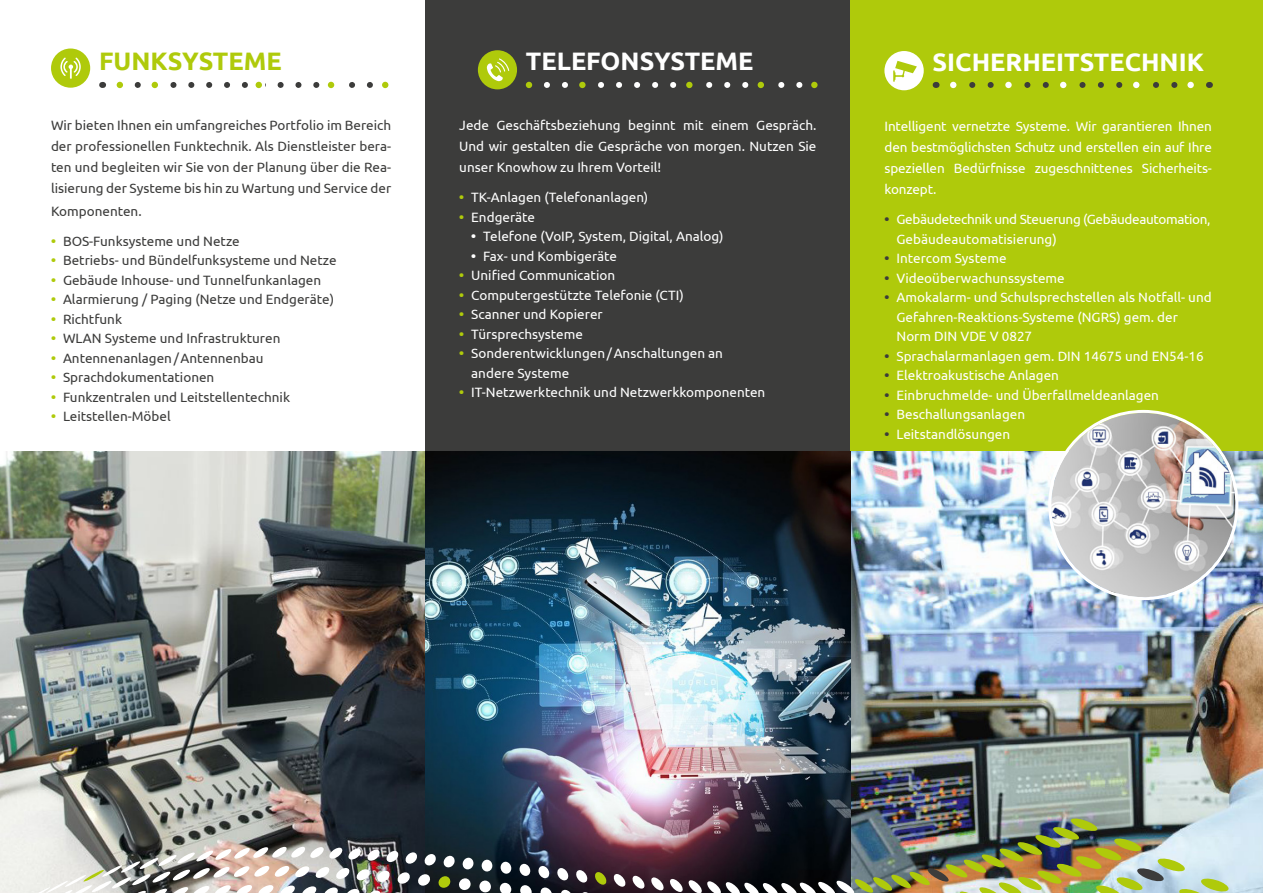
<style>
.page{position:relative;width:1263px;height:893px;background:#fff}
.page>*{position:absolute;margin:0;border:0;box-sizing:border-box;transform-origin:0 0}
.t1{font:700 25.2px "Ubuntu";color:#fff}
.t2{font:700 25.2px "Ubuntu";color:#afca0b}
.t3{font:13.5px/21px "Ubuntu";color:#fff;text-align:justify}
.t4{font:13.5px/21px "Ubuntu";color:#3c3c3b;text-align:justify}
.t5{font:13.5px/19.5px "Ubuntu";letter-spacing:-.025em;color:#fff}
.s1{font-weight:700;color:#afca0b}
.s2{font-weight:700}
.s3{font-weight:700;color:#3c3c3b}
</style>
<div class="page">
<img style="left:0;top:451px;width:808px;height:442px">
<div style="left:425px;top:0;width:425px;height:451px;background:#3c3c3b"></div>
<div style="left:850px;top:0;width:413px;height:451px;background:#afca0b"></div>
<img style="left:808px;top:451px;width:455px;height:442px">
<img style="left:1051px;top:413px;width:184px;height:184px;border-radius:92px">
<svg style="left:481px;top:859px;width:12px;height:13px"></svg>
<div style="left:500px;top:861px;width:11px;height:13px;background:#fff;border-radius:50%"></div>
<svg style="left:519px;top:863px;width:11px;height:13px"></svg>
<img style="left:26px;top:847px;width:448px;height:46px">
<svg style="left:479px;top:880px;width:12px;height:13px"></svg>
<svg style="left:500px;top:882px;width:11px;height:11px"></svg>
<svg style="left:520px;top:885px;width:12px;height:8px"></svg>
<div style="left:538px;top:866px;width:12px;height:12px;background:#fff;border-radius:5px"></div>
<svg style="left:557px;top:868px;width:12px;height:13px"></svg>
<svg style="left:576px;top:870px;width:12px;height:13px"></svg>
<svg style="left:594px;top:872px;width:13px;height:13px"></svg>
<svg style="left:613px;top:874px;width:13px;height:13px"></svg>
<svg style="left:540px;top:887px;width:12px;height:6px"></svg>
<svg style="left:560px;top:889px;width:13px;height:4px"></svg>
<svg style="left:581px;top:892px;width:13px;height:1px"></svg>
<img style="left:632px;top:818px;width:598px;height:75px">
<svg style="left:117px;top:82px;width:271px;height:6px"></svg>
<svg style="left:950px;top:82px;width:243px;height:6px"></svg>
<div style="left:1187px;top:82px;width:7px;height:6px;background:#fff;border-radius:50%"></div>
<svg style="left:526px;top:82px;width:6px;height:6px"></svg>
<svg style="left:547px;top:82px;width:270px;height:6px"></svg>
<div style="left:51px;top:49px;width:39px;height:39px;background:#afca0b;border-radius:50%"></div>
<svg style="left:60px;top:58px;width:21px;height:21px"></svg>
<div style="left:478px;top:50px;width:39px;height:39px;background:#afca0b;border-radius:50%"></div>
<svg style="left:487px;top:58px;width:22px;height:23px"></svg>
<div style="left:884px;top:51px;width:40px;height:39px;background:#fff;border-radius:50%"></div>
<svg style="left:893px;top:61px;width:24px;height:21px"></svg>
<h1 class="t2" style="left:99px;top:46px;width:184px">FUNKSYSTEME</h1>
<h1 class="t1" style="left:526px;top:46px;width:229px">TELEFONSYSTEME</h1>
<h1 class="t1" style="left:933px;top:46px;width:273px">SICHERHEITSTECHNIK</h1>
<p class="t4" style="left:51px;top:115px;width:342px">Wir bieten Ihnen ein umfangreiches Portfolio im Bereich der professionellen Funktechnik. Als Dienstleister bera&shy;ten und begleiten wir Sie von der Planung über die Rea&shy;lisierung der Systeme bis hin zu Wartung und Service der</p>
<p class="t4" style="left:51px;top:200px;width:92px">Komponenten.</p>
<p class="t4" style="left:51px;top:230px;width:190px"><span class="s1">•</span> BOS-Funksysteme und Netze</p>
<p class="t4" style="left:51px;top:250px;width:287px"><span class="s1">•</span> Betriebs- und Bündelfunksysteme und Netze</p>
<p class="t4" style="left:51px;top:269px;width:272px"><span class="s1">•</span> Gebäude Inhouse- und Tunnelfunkanlagen</p>
<p class="t4" style="left:51px;top:289px;width:285px"><span class="s1">•</span> Alarmierung / Paging (Netze und Endgeräte)</p>
<p class="t4" style="left:51px;top:308px;width:73px"><span class="s1">•</span> Richtfunk</p>
<p class="t4" style="left:51px;top:328px;width:231px"><span class="s1">•</span> WLAN Systeme und Infrastrukturen</p>
<p class="t4" style="left:51px;top:347px;width:214px"><span class="s1">•</span> Antennenanlagen/Antennenbau</p>
<p class="t4" style="left:51px;top:367px;width:165px"><span class="s1">•</span> Sprachdokumentationen</p>
<p class="t4" style="left:51px;top:386px;width:241px"><span class="s1">•</span> Funkzentralen und Leitstellentechnik</p>
<p class="t4" style="left:51px;top:406px;width:121px"><span class="s1">•</span> Leitstellen-Möbel</p>
<p class="t3" style="left:459px;top:115px;width:359px">Jede Geschäftsbeziehung beginnt mit einem Gespräch.<br>Und wir gestalten die Gespräche von morgen. Nutzen Sie unser Knowhow zu Ihrem Vorteil!</p>
<p class="t3" style="left:459px;top:187px;width:190px"><span class="s1">•</span> TK-Anlagen (Telefonanlagen)</p>
<p class="t3" style="left:459px;top:206px;width:77px"><span class="s1">•</span> Endgeräte</p>
<p class="t3" style="left:471px;top:226px;width:254px"><span class="s2">•</span> Telefone (VoIP, System, Digital, Analog)</p>
<p class="t3" style="left:471px;top:245px;width:147px"><span class="s2">•</span> Fax- und Kombigeräte</p>
<p class="t3" style="left:459px;top:265px;width:157px"><span class="s1">•</span> Unified Communication</p>
<p class="t3" style="left:459px;top:284px;width:226px"><span class="s1">•</span> Computergestützte Telefonie (CTI)</p>
<p class="t3" style="left:459px;top:304px;width:145px"><span class="s1">•</span> Scanner und Kopierer</p>
<p class="t3" style="left:459px;top:323px;width:125px"><span class="s1">•</span> Türsprechsysteme</p>
<p class="t3" style="left:471px;top:343px;width:253px;line-height:19.5px;text-indent:-12px"><span class="s1">•</span> Sonderentwicklungen/Anschaltungen an andere Systeme</p>
<p class="t3" style="left:459px;top:381px;width:308px"><span class="s1">•</span> IT-Netzwerktechnik und Netzwerkkomponenten</p>
<p class="t3" style="left:884px;top:115px;width:329px">Intelligent vernetzte Systeme. Wir garantieren Ihnen den bestmöglichsten Schutz und erstellen ein auf Ihre speziellen Bedürfnisse zugeschnittenes Sicherheits&shy;konzept.</p>
<p class="t5" style="left:896px;top:209px;width:316px;text-indent:-12px"><span class="s3">•</span> Gebäudetechnik und Steuerung (Gebäudeautomation,<br>Gebäudeautomatisierung)</p>
<p class="t3" style="left:884px;top:247px;width:124px"><span class="s3">•</span> Intercom Systeme</p>
<p class="t3" style="left:884px;top:267px;width:182px"><span class="s3">•</span> Videoüberwachunssysteme</p>
<p class="t3" style="left:896px;top:287px;width:317px;line-height:19.5px;text-align:left;text-indent:-12px"><span class="s3">•</span> Amokalarm- und Schulsprechstellen als Notfall- und<br>Gefahren-Reaktions-Systeme (NGRS) gem. der<br>Norm DIN VDE V 0827</p>
<p class="t3" style="left:884px;top:345px;width:321px"><span class="s3">•</span> Sprachalarmanlagen gem. DIN 14675 und EN54-16</p>
<p class="t3" style="left:884px;top:364px;width:176px"><span class="s3">•</span> Elektroakustische Anlagen</p>
<p class="t3" style="left:884px;top:384px;width:276px"><span class="s3">•</span> Einbruchmelde- und Überfallmeldeanlagen</p>
<p class="t3" style="left:884px;top:403px;width:142px"><span class="s3">•</span> Beschallungsanlagen</p>
<p class="t3" style="left:884px;top:423px;width:127px"><span class="s3">•</span> Leitstandlösungen</p>
</div>
